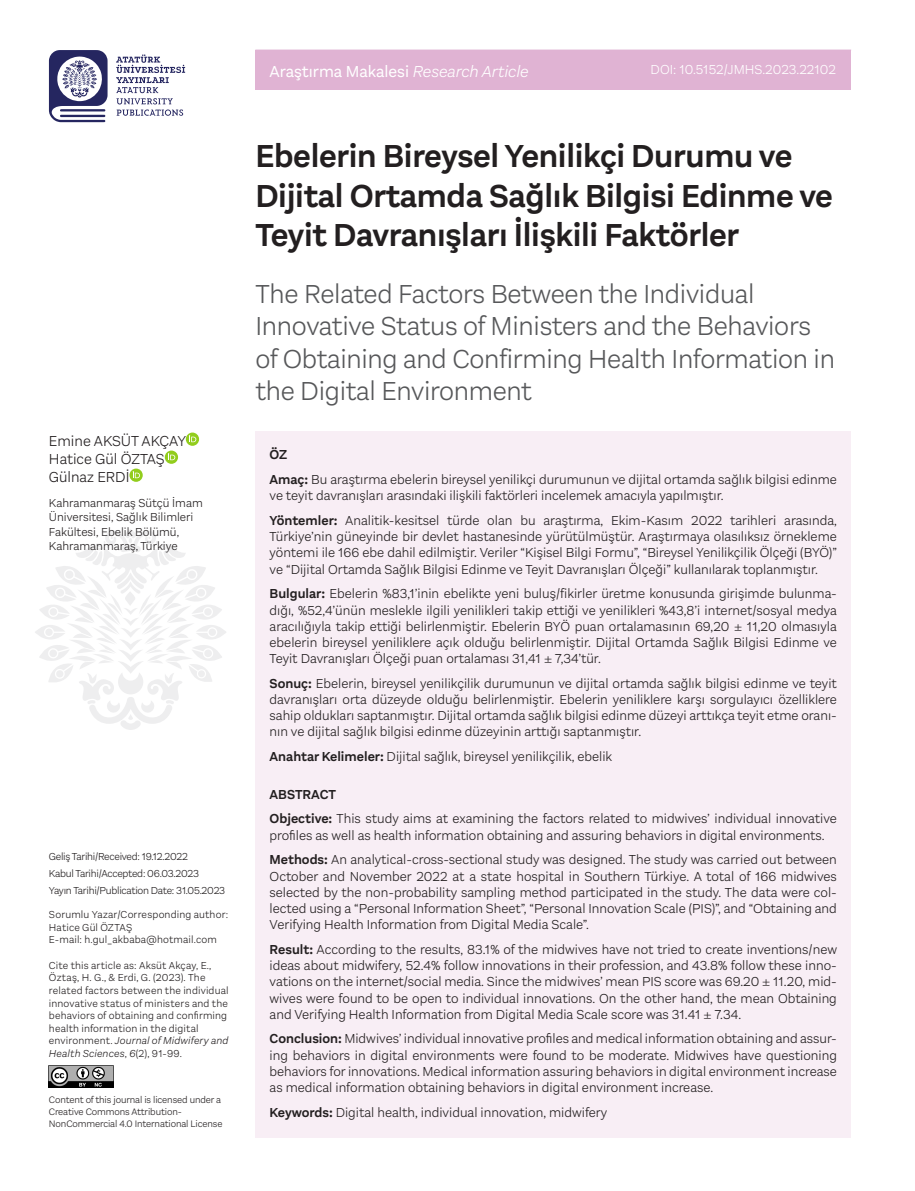
<style>
.page{position:relative;width:915px;height:1191px;background:#fff}
.page>*{position:absolute;margin:0;border:0;box-sizing:border-box;transform-origin:0 0}
.t1{font:600 33px/39.6px "Aestetico";letter-spacing:-.01em;color:#231f20}
.t2{font:300 27px/32.4px "Aestetico";letter-spacing:-.01em;color:#57585a}
.t3{font:16.5px "Aestetico";color:#fff}
.t4{font:300 15px/18px "Aestetico";color:#231f20}
.t5{font:300 13.5px/16.2px "Aestetico";color:#231f20;text-align:justify}
.t6{font:300 13.5px "Aestetico";color:#fff}
.t7{font:300 12px/14.4px "Aestetico";color:#231f20}
.t8{font:300 10.5px/12.6px "Aestetico";letter-spacing:.01em;color:#231f20}
.t9{font:300 10.5px/16.8px "Aestetico";letter-spacing:-.025em;color:#231f20}
.t10{font:300 9.75px/12px "Aestetico";letter-spacing:-.01em;color:#231f20}
.s1{font-style:italic}
.s2{font-weight:300;font-style:italic}
.s3{font-weight:600}
.s4{font-family:"Helvetica Neue"}
</style>
<div class="page">
<svg style="left:35px;top:529px;width:191px;height:201px"></svg>
<svg style="left:116px;top:54px;width:69px;height:62px"></svg>
<svg style="left:49px;top:50px;width:58px;height:72px"></svg>
<div style="left:255px;top:50px;width:595px;height:39px;background:#e0b3d3"></div>
<div style="left:255px;top:431px;width:595px;height:48px;background:#f8eef5"></div>
<div style="left:255px;top:457px;width:595px;height:55px;background:#f8eef5"></div>
<div style="left:255px;top:498px;width:595px;height:88px;background:#f8eef5"></div>
<div style="left:255px;top:571px;width:595px;height:104px;background:#f8eef5"></div>
<div style="left:255px;top:661px;width:595px;height:87px;background:#f8eef5"></div>
<div style="left:255px;top:734px;width:595px;height:48px;background:#f8eef5"></div>
<div style="left:255px;top:770px;width:595px;height:48px;background:#f8eef5"></div>
<div style="left:255px;top:796px;width:595px;height:56px;background:#f8eef5"></div>
<div style="left:255px;top:837px;width:595px;height:104px;background:#f8eef5"></div>
<div style="left:255px;top:927px;width:595px;height:104px;background:#f8eef5"></div>
<div style="left:255px;top:1016px;width:595px;height:88px;background:#f8eef5"></div>
<div style="left:255px;top:1090px;width:595px;height:47px;background:#f8eef5"></div>
<svg style="left:186px;top:432px;width:13px;height:14px"></svg>
<svg style="left:189px;top:435px;width:7px;height:7px"></svg>
<svg style="left:165px;top:450px;width:13px;height:14px"></svg>
<svg style="left:168px;top:453px;width:7px;height:7px"></svg>
<svg style="left:129px;top:468px;width:14px;height:14px"></svg>
<svg style="left:133px;top:471px;width:7px;height:7px"></svg>
<img style="left:49px;top:1065px;width:65px;height:22px">
<p class="t4" style="left:49px;top:432px;width:139px">Emine AKSÜT AKÇAY<br>Hatice Gül ÖZTAŞ<br>Gülnaz ERDİ</p>
<p class="t7" style="left:49px;top:496px;width:155px">Kahramanmaraş Sütçü İmam<br>Üniversitesi, Sağlık Bilimleri<br>Fakültesi, Ebelik Bölümü,<br>Kahramanmaraş, Türkiye</p>
<p class="t9" style="left:49px;top:848px;width:178px">Geliş Tarihi/Received: 19.12.2022<br>Kabul Tarihi/Accepted: 06.03.2023<br>Yayın Tarihi/Publication Date: 31.05.2023</p>
<p class="t8" style="left:49px;top:908px;width:181px">Sorumlu Yazar/Corresponding author:<br>Hatice Gül ÖZTAŞ<br>E-mail: h.gul_akbaba@hotmail.com</p>
<p class="t8" style="left:49px;top:959px;width:181px">Cite this article as: Aksüt Akçay, E., Öztaş, H. G., &amp; Erdi, G. (2023). The related factors between the individual innovative status of ministers and the behaviors of obtaining and confirming health information in the digital environment. <span class="s1">Journal of Midwifery and Health Sciences</span>, <span class="s1">6</span>(2), 91-99.</p>
<p class="t10" style="left:49px;top:1093px;width:175px">Content of this journal is licensed under a<br>Creative Commons Attribution-<br>NonCommercial 4.0 International License</p>
<p class="t3" style="left:269px;top:62px;width:260px">Araştırma Makalesi <span class="s2">Research Article</span></p>
<p class="t6" style="left:650px;top:62px;width:187px">DOI: 10.5152/JMHS.2023.22102</p>
<h1 class="t1" style="left:255px;top:137px;width:579px">Ebelerin Bireysel Yenilikçi Durumu ve<br>Dijital Ortamda Sağlık Bilgisi Edinme ve<br>Teyit Davranışları İlişkili Faktörler</h1>
<h2 class="t2" style="left:255px;top:277px;width:581px">The Related Factors Between the Individual Innovative Status of Ministers and the Behaviors of Obtaining and Confirming Health Information in the Digital Environment</h2>
<p class="t5" style="left:269px;top:442px;width:568px;line-height:24.8px"><span class="s3">ÖZ<br>Amaç:</span> Bu araştırma ebelerin bireysel yenilikçi durumunun ve dijital ortamda sağlık bilgisi edinme</p>
<p class="t5" style="left:269px;top:483px;width:568px;line-height:24.8px">ve teyit davranışları arasındaki ilişkili faktörleri incelemek amacıyla yapılmıştır.<br><span class="s3">Yöntemler:</span> Analitik-kesitsel türde olan bu araştırma, Ekim-Kasım 2022 tarihleri arasında,</p>
<p class="t5" style="left:269px;top:528px;width:568px">Türkiye’nin güneyinde bir devlet hastanesinde yürütülmüştür. Araştırmaya olasılıksız örnekleme yöntemi ile 166 ebe dahil edilmiştir. Veriler “Kişisel Bilgi Formu”, “Bireysel Yenilikçilik Ölçeği (BYÖ)” ve “Dijital Ortamda Sağlık Bilgisi Edinme ve Teyit Davranışları Ölçeği” kullanılarak toplanmıştır.</p>
<p class="t5" style="left:269px;top:585px;width:568px"><span class="s3">Bulgular:</span> Ebelerin %83,1’inin ebelikte yeni buluş/fikirler üretme konusunda girişimde bulunma&shy;dığı, %52,4’ünün meslekle ilgili yenilikleri takip ettiği ve yenilikleri %43,8’i internet/sosyal medya aracılığıyla takip ettiği belirlenmiştir. Ebelerin BYÖ puan ortalamasının 69,20 <span class="s4">±</span> 11,20 olmasıyla ebelerin bireysel yeniliklere açık olduğu belirlenmiştir. Dijital Ortamda Sağlık Bilgisi Edinme ve Teyit Davranışları Ölçeği puan ortalaması 31,41 <span class="s4">±</span> 7,34’tür.</p>
<p class="t5" style="left:269px;top:675px;width:568px"><span class="s3">Sonuç:</span> Ebelerin, bireysel yenilikçilik durumunun ve dijital ortamda sağlık bilgisi edinme ve teyit davranışları orta düzeyde olduğu belirlenmiştir. Ebelerin yeniliklere karşı sorgulayıcı özelliklere sahip oldukları saptanmıştır. Dijital ortamda sağlık bilgisi edinme düzeyi arttıkça teyit etme oranı&shy;nın ve dijital sağlık bilgisi edinme düzeyinin arttığı saptanmıştır.</p>
<p class="t5" style="left:269px;top:748px;width:344px"><span class="s3">Anahtar Kelimeler:</span> Dijital sağlık, bireysel yenilikçilik, ebelik</p>
<p class="t5" style="left:269px;top:782px;width:568px;line-height:24.8px"><span class="s3">ABSTRACT<br>Objective:</span> This study aims at examining the factors related to midwives’ individual innovative</p>
<p class="t5" style="left:269px;top:822px;width:568px;line-height:24.8px">profiles as well as health information obtaining and assuring behaviors in digital environments.<br><span class="s3">Methods:</span> An analytical-cross-sectional study was designed. The study was carried out between</p>
<p class="t5" style="left:269px;top:868px;width:568px">October and November 2022 at a state hospital in Southern Türkiye. A total of 166 midwives selected by the non-probability sampling method participated in the study. The data were col&shy;lected using a “Personal Information Sheet”, “Personal Innovation Scale (PIS)”, and “Obtaining and Verifying Health Information from Digital Media Scale”.</p>
<p class="t5" style="left:269px;top:941px;width:568px"><span class="s3">Result:</span> According to the results, 83.1% of the midwives have not tried to create inventions/new ideas about midwifery, 52.4% follow innovations in their profession, and 43.8% follow these inno&shy;vations on the internet/social media. Since the midwives’ mean PIS score was 69.20 <span class="s4">±</span> 11.20, mid&shy;wives were found to be open to individual innovations. On the other hand, the mean Obtaining and Verifying Health Information from Digital Media Scale score was 31.41 <span class="s4">±</span> 7.34.</p>
<p class="t5" style="left:269px;top:1030px;width:568px"><span class="s3">Conclusion:</span> Midwives’ individual innovative profiles and medical information obtaining and assur&shy;ing behaviors in digital environments were found to be moderate. Midwives have questioning behaviors for innovations. Medical information assuring behaviors in digital environment increase as medical information obtaining behaviors in digital environment increase.</p>
<p class="t5" style="left:269px;top:1104px;width:339px"><span class="s3">Keywords:</span> Digital health, individual innovation, midwifery</p>
</div>
